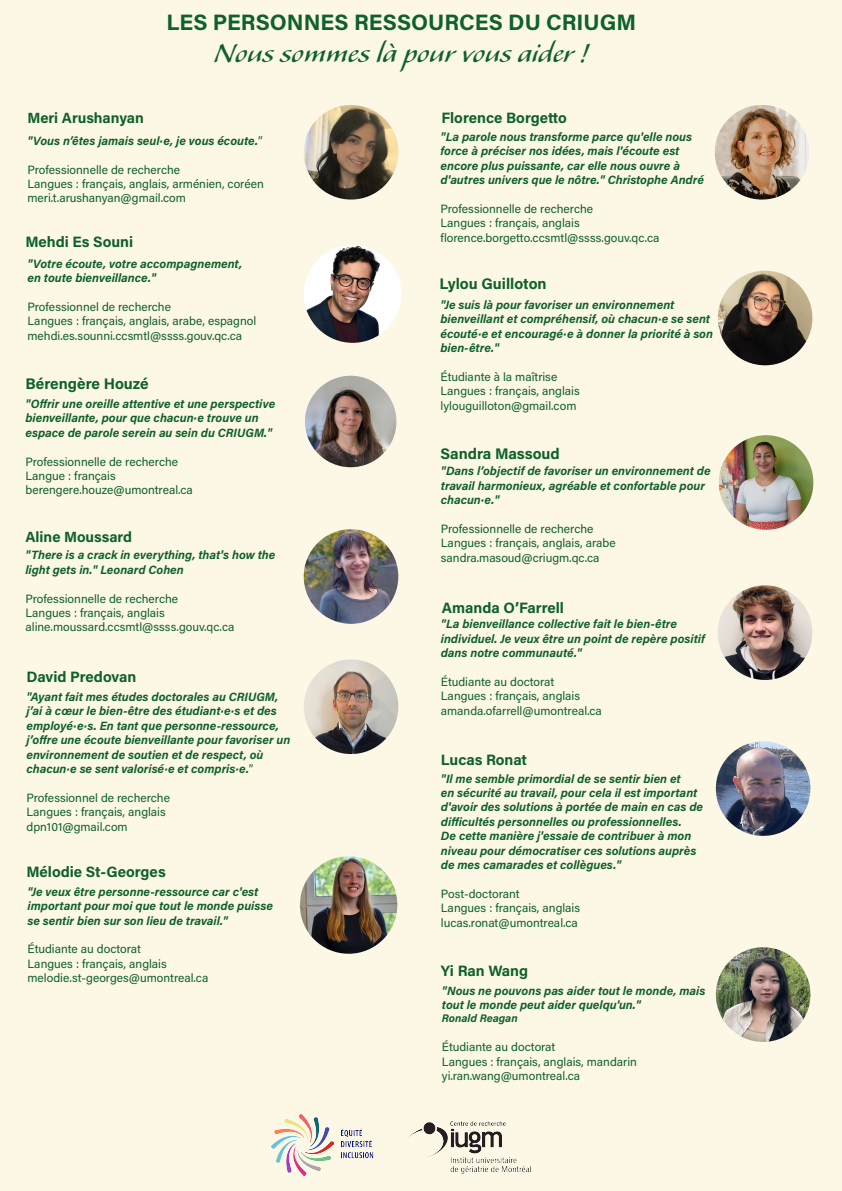
<style>
.page{position:relative;width:842px;height:1191px;background:#fdf7e5}
.page>*{position:absolute;margin:0;border:0;box-sizing:border-box;transform-origin:0 0}
.t1{font:33.3px "Alexa Std";color:#0d6129}
.t2{font:700 22.3px "Acumin Pro";color:#0d6129}
.t3{font:700 15.3px "Acumin Pro";color:#0d6129}
.t4{font:700 15px "Acumin Pro";color:#0d6129}
.t5{font:700 14.7px "Acumin Pro";color:#0d6129}
.t6{font:italic 700 12px/14.4px "Acumin Pro";color:#0d6129}
.t7{font:12px/14.4px "Acumin Pro";color:#0d6129}
.t8{font:italic 700 11px "Acumin Pro";color:#0d6129}
.s1{font-weight:400;font-style:normal}
</style>
<div class="page">
<img style="left:305px;top:376px;width:91px;height:91px;border-radius:46px">
<img style="left:718px;top:271px;width:94px;height:94px;border-radius:47px">
<img style="left:715px;top:105px;width:94px;height:94px;border-radius:47px">
<img style="left:300px;top:856px;width:97px;height:97px;border-radius:49px">
<img style="left:304px;top:659px;width:94px;height:95px;border-radius:47px">
<img style="left:716px;top:947px;width:94px;height:94px;border-radius:47px">
<img style="left:719px;top:435px;width:94px;height:95px;border-radius:47px">
<img style="left:304px;top:529px;width:94px;height:95px;border-radius:47px">
<img style="left:718px;top:585px;width:94px;height:95px;border-radius:47px">
<img style="left:716px;top:741px;width:94px;height:95px;border-radius:47px">
<img style="left:304px;top:105px;width:94px;height:94px;border-radius:47px">
<img style="left:304px;top:245px;width:97px;height:98px;border-radius:49px">
<img style="left:271px;top:1114px;width:103px;height:61px">
<img style="left:409px;top:1121px;width:122px;height:53px">
<h2 class="t2" style="left:167px;top:7px;width:471px">LES PERSONNES RESSOURCES DU CRIUGM</h2>
<h1 class="t1" style="left:214px;top:37px;width:376px">Nous sommes là pour vous aider !</h1>
<p class="t5" style="left:27px;top:107px;width:118px">Meri Arushanyan</p>
<p class="t6" style="left:27px;top:133px;width:237px">"Vous n’êtes jamais seul·e, je vous écoute.<span class="s1">”</span></p>
<p class="t7" style="left:27px;top:162px;width:238px">Professionnelle de recherche<br>Langues : français, anglais, arménien, coréen meri.t.arushanyan@gmail.com</p>
<p class="t4" style="left:441px;top:107px;width:127px">Florence Borgetto</p>
<p class="t6" style="left:440px;top:129px;width:265px">"La parole nous transforme parce qu'elle nous force à préciser nos idées, mais l'écoute est encore plus puissante, car elle nous ouvre à d'autres univers que le nôtre." Christophe André</p>
<p class="t7" style="left:440px;top:201px;width:221px">Professionnelle de recherche<br>Langues : français, anglais florence.borgetto.ccsmtl@ssss.gouv.qc.ca</p>
<p class="t3" style="left:439px;top:273px;width:109px">Lylou Guilloton</p>
<p class="t6" style="left:440px;top:297px;width:274px">"Je suis là pour favoriser un environnement bienveillant et compréhensif, où chacun·e se sent écouté·e et encouragé·e à donner la priorité à son bien-être."</p>
<p class="t7" style="left:440px;top:369px;width:141px">Étudiante à la maîtrise<br>Langues : français, anglais lylouguilloton@gmail.com</p>
<p class="t4" style="left:25px;top:231px;width:109px">Mehdi Es Souni</p>
<p class="t6" style="left:27px;top:256px;width:216px">"Votre écoute, votre accompagnement, en toute bienveillance."</p>
<p class="t7" style="left:27px;top:299px;width:230px">Professionnel de recherche<br>Langues : français, anglais, arabe, espagnol mehdi.es.sounni.ccsmtl@ssss.gouv.qc.ca</p>
<p class="t3" style="left:25px;top:373px;width:125px">Bérengère Houzé</p>
<p class="t6" style="left:25px;top:396px;width:251px">"Offrir une oreille attentive et une perspective bienveillante, pour que chacun·e trouve un espace de parole serein au sein du CRIUGM."</p>
<p class="t7" style="left:25px;top:454px;width:169px">Professionnelle de recherche<br>Langue : français berengere.houze@umontreal.ca</p>
<p class="t3" style="left:440px;top:442px;width:121px">Sandra Massoud</p>
<p class="t6" style="left:441px;top:463px;width:271px">"Dans l’objectif de favoriser un environnement de travail harmonieux, agréable et confortable pour chacun·e."</p>
<p class="t7" style="left:441px;top:521px;width:176px">Professionnelle de recherche<br>Langues : français, anglais, arabe sandra.masoud@criugm.qc.ca</p>
<p class="t5" style="left:25px;top:526px;width:108px">Aline Moussard</p>
<p class="t6" style="left:25px;top:547px;width:251px">"There is a crack in everything, that's how the light gets in." Leonard Cohen</p>
<p class="t7" style="left:25px;top:590px;width:210px">Professionnelle de recherche<br>Langues : français, anglais aline.moussard.ccsmtl@ssss.gouv.qc.ca</p>
<p class="t4" style="left:442px;top:597px;width:124px">Amanda O’Farrell</p>
<p class="t6" style="left:441px;top:616px;width:266px">"La bienveillance collective fait le bien-être individuel. Je veux être un point de repère positif dans notre communauté."</p>
<p class="t7" style="left:441px;top:674px;width:163px">Étudiante au doctorat<br>Langues : français, anglais amanda.ofarrell@umontreal.ca</p>
<p class="t4" style="left:441px;top:749px;width:88px">Lucas Ronat</p>
<p class="t6" style="left:441px;top:770px;width:264px">"Il me semble primordial de se sentir bien et<br>en sécurité au travail, pour cela il est important d'avoir des solutions à portée de main en cas de difficultés personnelles ou professionnelles.<br>De cette manière j'essaie de contribuer à mon niveau pour démocratiser ces solutions auprès de mes camarades et collègues."</p>
<p class="t7" style="left:441px;top:886px;width:141px">Post-doctorant<br>Langues : français, anglais lucas.ronat@umontreal.ca</p>
<p class="t4" style="left:26px;top:666px;width:111px">David Predovan</p>
<p class="t6" style="left:26px;top:689px;width:265px">"Ayant fait mes études doctorales au CRIUGM, j’ai à cœur le bien-être des étudiant·e·s et des employé·e·s. En tant que personne-ressource, j’offre une écoute bienveillante pour favoriser un environnement de soutien et de respect, où chacun·e se sent valorisé·e et compris·e.<span class="s1">”</span></p>
<p class="t7" style="left:26px;top:790px;width:145px">Professionnel de recherche<br>Langues : français, anglais dpn101@gmail.com</p>
<p class="t4" style="left:26px;top:861px;width:141px">Mélodie St-Georges</p>
<p class="t6" style="left:27px;top:883px;width:247px">"Je veux être personne-ressource car c'est important pour moi que tout le monde puisse se sentir bien sur son lieu de travail."</p>
<p class="t7" style="left:27px;top:941px;width:182px">Étudiante au doctorat<br>Langues : français, anglais melodie.st-georges@umontreal.ca</p>
<p class="t4" style="left:441px;top:959px;width:89px">Yi Ran Wang</p>
<p class="t6" style="left:442px;top:982px;width:265px">"Nous ne pouvons pas aider tout le monde, mais tout le monde peut aider quelqu'un."</p>
<p class="t8" style="left:442px;top:1010px;width:77px">Ronald Reagan</p>
<p class="t7" style="left:442px;top:1039px;width:197px">Étudiante au doctorat<br>Langues : français, anglais, mandarin yi.ran.wang@umontreal.ca</p>
</div>
